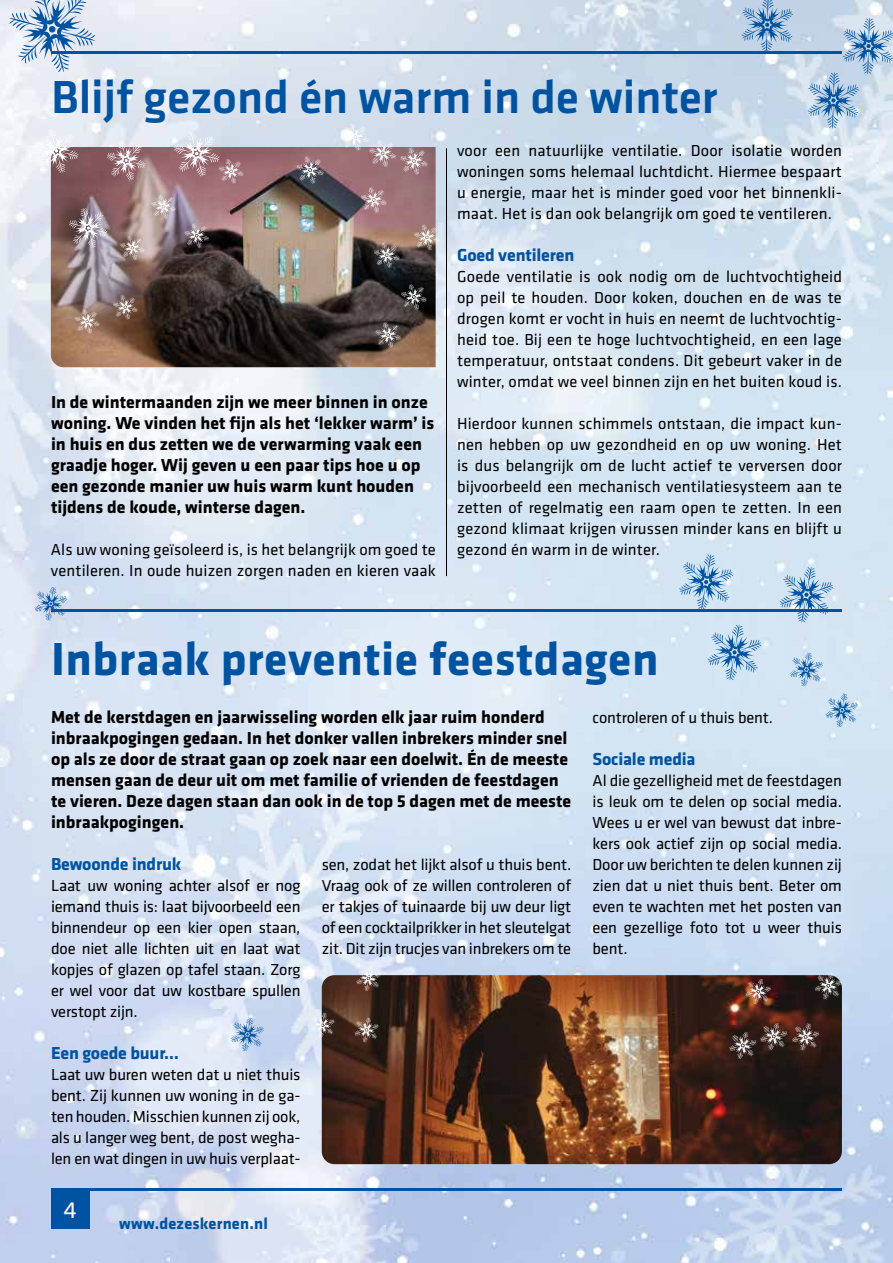
<style>
.page{position:relative;width:893px;height:1263px;background:#fff}
.page>*{position:absolute;margin:0;border:0;box-sizing:border-box;transform-origin:0 0}
.t1{font:500 48px "Klavika";color:#0053a1}
.t2{font:700 48px "Klavika";letter-spacing:.01em;color:#0053a1}
.t3{font:24px "Klavika";color:#fff}
.t4{font:700 18px/21px "Klavika";color:#000}
.t5{font:700 18px "Klavika";letter-spacing:-.01em;color:#0053a1}
.t6{font:16.5px/21px "Klavika";letter-spacing:.01em;color:#000;text-align:justify}
.t7{font:16.5px "Klavika";letter-spacing:-.01em;color:#000}
.t8{font:700 16.5px "Klavika";letter-spacing:.01em;color:#0053a1}
</style>
<div class="page">
<img style="left:0;top:0;width:893px;height:1263px">
<img style="left:51px;top:147px;width:385px;height:220px">
<img style="left:322px;top:975px;width:520px;height:189px">
<div style="left:51px;top:1191px;width:38px;height:38px;background:#0053a1"></div>
<hr style="left:51px;top:609px;width:791px;height:2px;background:#0053a1">
<hr style="left:446px;top:148px;width:1px;height:428px;background:#000">
<hr style="left:51px;top:1188px;width:791px;height:3px;background:#0053a1">
<hr style="left:51px;top:51px;width:791px;height:2px;background:#0053a1">
<svg style="left:34px;top:129px;width:45px;height:44px"></svg>
<svg style="left:401px;top:284px;width:26px;height:26px"></svg>
<svg style="left:375px;top:322px;width:26px;height:26px"></svg>
<svg style="left:174px;top:131px;width:69px;height:53px;background:#b89ea5"></svg>
<svg style="left:107px;top:140px;width:39px;height:41px;background:#b3969a"></svg>
<svg style="left:69px;top:208px;width:39px;height:40px;background:#9d8f97"></svg>
<svg style="left:120px;top:235px;width:25px;height:25px"></svg>
<svg style="left:356px;top:966px;width:25px;height:25px"></svg>
<svg style="left:75px;top:309px;width:25px;height:25px"></svg>
<svg style="left:113px;top:295px;width:25px;height:25px"></svg>
<svg style="left:296px;top:156px;width:28px;height:28px"></svg>
<svg style="left:815px;top:972px;width:27px;height:27px"></svg>
<svg style="left:184px;top:223px;width:25px;height:25px"></svg>
<svg style="left:310px;top:1012px;width:25px;height:26px"></svg>
<svg style="left:151px;top:194px;width:25px;height:25px"></svg>
<svg style="left:354px;top:1017px;width:25px;height:25px"></svg>
<svg style="left:9px;top:0;width:86px;height:72px;background:#afc6df"></svg>
<svg style="left:342px;top:123px;width:86px;height:52px;background:#bbabb4"></svg>
<svg style="left:729px;top:1023px;width:90px;height:36px;background:#4e3a34"></svg>
<svg style="left:361px;top:187px;width:26px;height:26px"></svg>
<svg style="left:745px;top:979px;width:26px;height:26px"></svg>
<svg style="left:374px;top:242px;width:26px;height:26px"></svg>
<svg style="left:414px;top:224px;width:26px;height:26px"></svg>
<svg style="left:679px;top:554px;width:54px;height:55px;background:#a8c7e2"></svg>
<svg style="left:741px;top:0;width:52px;height:51px;background:#96b6d7"></svg>
<svg style="left:779px;top:567px;width:55px;height:56px;background:#a1c1df"></svg>
<svg style="left:807px;top:18px;width:86px;height:111px;background:#b1c9e1"></svg>
<svg style="left:707px;top:624px;width:55px;height:56px;background:#aac9e3"></svg>
<svg style="left:825px;top:693px;width:33px;height:34px"></svg>
<svg style="left:790px;top:652px;width:33px;height:35px"></svg>
<svg style="left:231px;top:1017px;width:33px;height:34px"></svg>
<svg style="left:34px;top:587px;width:33px;height:34px"></svg>
<h1 class="t1" style="left:51px;top:70px;width:668px">Blijf gezond én warm in de winter</h1>
<p class="t4" style="left:51px;top:392px;width:385px">In de wintermaanden zijn we meer binnen in onze woning. We vinden het fijn als het ‘lekker warm’ is in huis en dus zetten we de verwarming vaak een graadje hoger. Wij geven u een paar tips hoe u op een gezonde manier uw huis warm kunt houden tijdens de koude, winterse dagen.</p>
<p class="t6" style="left:457px;top:140px;width:386px">voor een natuurlijke ventilatie. Door isolatie worden woningen soms helemaal luchtdicht. Hiermee bespaart u energie, maar het is minder goed voor het binnenkli&shy;maat. Het is dan ook belangrijk om goed te ventileren.</p>
<p class="t5" style="left:457px;top:245px;width:119px">Goed ventileren</p>
<p class="t6" style="left:457px;top:266px;width:386px">Goede ventilatie is ook nodig om de luchtvochtigheid op peil te houden. Door koken, douchen en de was te drogen komt er vocht in huis en neemt de luchtvochtig&shy;heid toe. Bij een te hoge luchtvochtigheid, en een lage temperatuur, ontstaat condens. Dit gebeurt vaker in de winter, omdat we veel binnen zijn en het buiten koud is.</p>
<p class="t6" style="left:457px;top:413px;width:386px">Hierdoor kunnen schimmels ontstaan, die impact kun&shy;nen hebben op uw gezondheid en op uw woning. Het is dus belangrijk om de lucht actief te verversen door bijvoorbeeld een mechanisch ventilatiesysteem aan te zetten of regelmatig een raam open te zetten. In een gezond klimaat krijgen virussen minder kans en blijft u</p>
<p class="t6" style="left:51px;top:539px;width:387px">Als uw woning geïsoleerd is, is het belangrijk om goed te</p>
<p class="t6" style="left:457px;top:539px;width:204px">gezond én warm in de winter.</p>
<p class="t6" style="left:51px;top:560px;width:386px">ventileren. In oude huizen zorgen naden en kieren vaak</p>
<h1 class="t2" style="left:51px;top:633px;width:609px">Inbraak preventie feestdagen</h1>
<p class="t4" style="left:51px;top:707px;width:522px">Met de kerstdagen en jaarwisseling worden elk jaar ruim honderd inbraakpogingen gedaan. In het donker vallen inbrekers minder snel op als ze door de straat gaan op zoek naar een doelwit. Én de meeste mensen gaan de deur uit om met familie of vrienden de feestdagen te vieren. Deze dagen staan dan ook in de top 5 dagen met de meeste inbraakpogingen.</p>
<p class="t5" style="left:51px;top:854px;width:132px">Bewoonde indruk</p>
<p class="t6" style="left:51px;top:875px;width:251px">Laat uw woning achter alsof er nog iemand thuis is: laat bijvoorbeeld een binnendeur op een kier open staan, doe niet alle lichten uit en laat wat kopjes of glazen op tafel staan. Zorg er wel voor dat uw kostbare spullen verstopt zijn.</p>
<p class="t5" style="left:51px;top:1043px;width:129px">Een goede buur…</p>
<p class="t6" style="left:51px;top:1064px;width:251px">Laat uw buren weten dat u niet thuis bent. Zij kunnen uw woning in de ga&shy;ten houden. Misschien kunnen zij ook, als u langer weg bent, de post wegha&shy;len en wat dingen in uw huis verplaat-</p>
<h2 class="t3" style="left:64px;top:1197px;width:14px">4</h2>
<p class="t8" style="left:119px;top:1214px;width:150px">www.dezeskernen.nl</p>
<p class="t6" style="left:322px;top:854px;width:251px">sen, zodat het lijkt alsof u thuis bent.<br>Vraag ook of ze willen controleren of er takjes of tuinaarde bij uw deur ligt of een cocktailprikker in het sleutelgat zit. Dit zijn trucjes van inbrekers om te</p>
<p class="t7" style="left:592px;top:709px;width:182px">controleren of u thuis bent.</p>
<p class="t5" style="left:592px;top:749px;width:105px">Sociale media</p>
<p class="t6" style="left:592px;top:770px;width:251px">Al die gezelligheid met de feestdagen is leuk om te delen op social media.<br>Wees u er wel van bewust dat inbre&shy;kers ook actief zijn op social media.<br>Door uw berichten te delen kunnen zij zien dat u niet thuis bent. Beter om even te wachten met het posten van een gezellige foto tot u weer thuis bent.</p>
</div>
